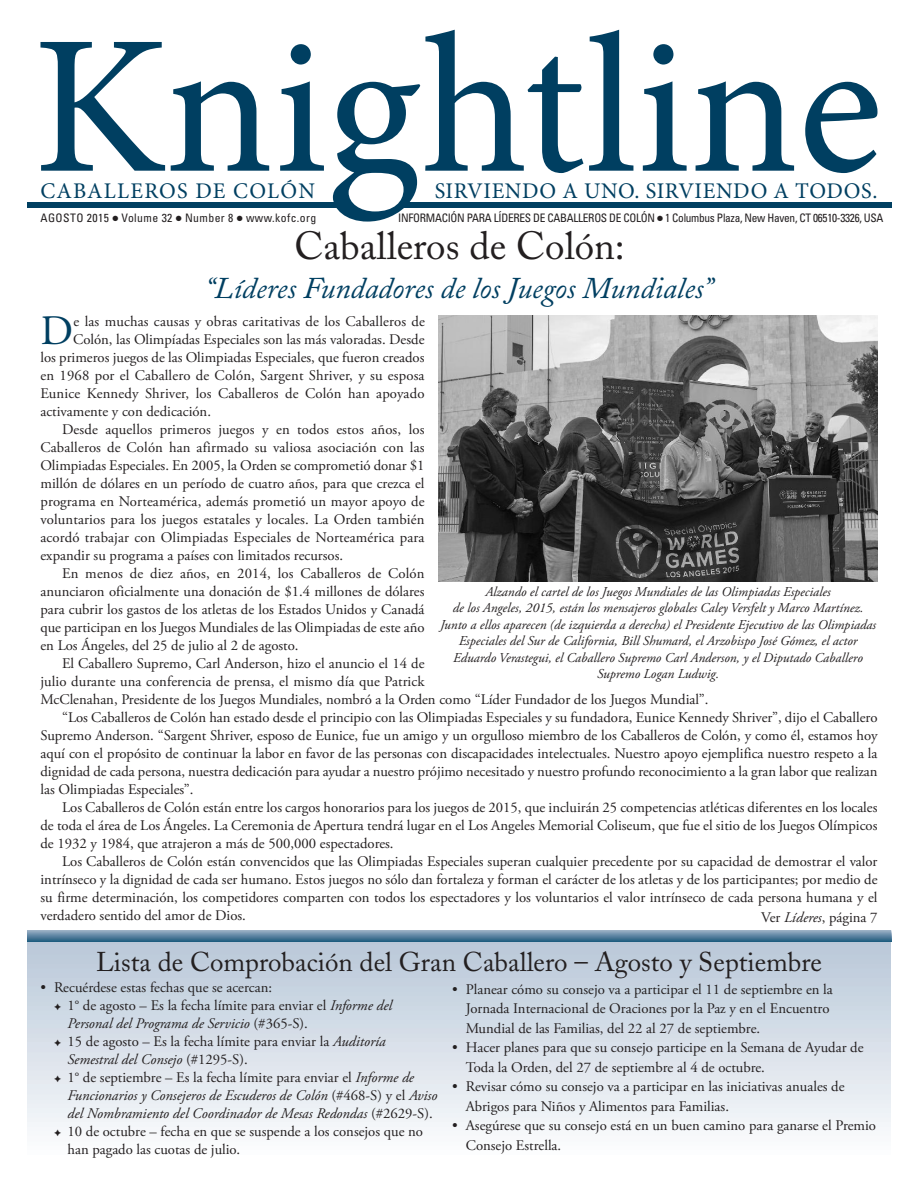
<style>
.page{position:relative;width:918px;height:1188px;background:#fff}
.page>*{position:absolute;margin:0;border:0;box-sizing:border-box;transform-origin:0 0}
.t1{font:41.85px "Adobe Garamond Pro";color:#003f61}
.t2{font:39px "Adobe Caslon";color:#231f20}
.t3{font:italic 30px "Adobe Caslon";color:#003f61}
.t4{font:27px "Adobe Caslon";color:#231f20}
.t5{font:22.35px "Minion Pro";letter-spacing:.025em;color:#003f61}
.t6{font:22.35px "Minion Pro";letter-spacing:.055em;color:#003f61}
.t7{font:14.7px/18px "Adobe Garamond Pro";color:#231f20}
.t8{font:italic 13.5px/16.5px "Adobe Garamond Pro";color:#231f20;text-align:center}
.t9{font:condensed 11.7px "Univers LT Std";letter-spacing:-.025em;color:#231f20}
.t10{font:condensed 11.7px "Univers LT Std";letter-spacing:.035em;color:#231f20}
.s1{font-style:italic}
</style>
<div class="page">
<div style="left:27px;top:202px;width:864px;height:6px;background:#003f61"></div>
<svg style="left:40px;top:30px;width:838px;height:192px"></svg>
<img style="left:27px;top:930px;width:864px;height:197px">
<img style="left:439px;top:315px;width:438px;height:267px">
<svg style="left:54px;top:1004px;width:7px;height:7px"></svg>
<svg style="left:54px;top:1040px;width:7px;height:7px"></svg>
<svg style="left:54px;top:1076px;width:7px;height:7px"></svg>
<h3 class="t6" style="left:40px;top:183px;width:276px">CABALLEROS DE COLÓN</h3>
<h3 class="t5" style="left:435px;top:183px;width:444px">SIRVIENDO A UNO. SIRVIENDO A TODOS.</h3>
<p class="t10" style="left:40px;top:213px;width:277px">AGOSTO 2015 ● Volume 32 ● Number 8 ● www.kofc.org</p>
<p class="t9" style="left:398px;top:213px;width:487px">INFORMACIÓN PARA LÍDERES DE CABALLEROS DE COLÓN ● 1 Columbus Plaza, New Haven, CT 06510-3326, USA</p>
<h2 class="t2" style="left:295px;top:231px;width:332px">Caballeros de Colón:</h2>
<h3 class="t3" style="left:205px;top:278px;width:510px">“Líderes Fundadores de los Juegos Mundiales”</h3>
<h1 class="t1" style="left:40px;top:314px;width:34px">D</h1>
<p class="t7" style="left:74px;top:313px;width:353px">e las muchas causas y obras caritativas de los Caballeros de</p>
<p class="t7" style="left:73px;top:331px;width:353px">Colón, las Olimpíadas Especiales son las más valoradas. Desde</p>
<p class="t7" style="left:41px;top:349px;width:386px">los primeros juegos de las Olimpiadas Especiales, que fueron creados</p>
<p class="t7" style="left:41px;top:367px;width:386px">en 1968 por el Caballero de Colón, Sargent Shriver, y su esposa</p>
<p class="t7" style="left:41px;top:385px;width:386px">Eunice Kennedy Shriver, los Caballeros de Colón han apoyado</p>
<p class="t7" style="left:41px;top:403px;width:172px">activamente y con dedicación.</p>
<p class="t7" style="left:62px;top:421px;width:364px">Desde aquellos primeros juegos y en todos estos años, los</p>
<p class="t7" style="left:41px;top:439px;width:386px">Caballeros de Colón han afirmado su valiosa asociación con las</p>
<p class="t7" style="left:41px;top:457px;width:386px">Olimpiadas Especiales. En 2005, la Orden se comprometió donar $1</p>
<p class="t7" style="left:41px;top:475px;width:386px">millón de dólares en un período de cuatro años, para que crezca el</p>
<p class="t7" style="left:41px;top:493px;width:386px">programa en Norteamérica, además prometió un mayor apoyo de</p>
<p class="t7" style="left:41px;top:511px;width:386px">voluntarios para los juegos estatales y locales. La Orden también</p>
<p class="t7" style="left:41px;top:529px;width:386px">acordó trabajar con Olimpiadas Especiales de Norteamérica para</p>
<p class="t7" style="left:41px;top:547px;width:304px">expandir su programa a países con limitados recursos.</p>
<p class="t7" style="left:62px;top:565px;width:364px">En menos de diez años, en 2014, los Caballeros de Colón</p>
<p class="t7" style="left:41px;top:583px;width:386px">anunciaron oficialmente una donación de $1.4 millones de dólares</p>
<p class="t7" style="left:41px;top:601px;width:386px">para cubrir los gastos de los atletas de los Estados Unidos y Canadá</p>
<p class="t7" style="left:41px;top:619px;width:386px">que participan en los Juegos Mundiales de las Olimpiadas de este año</p>
<p class="t7" style="left:41px;top:637px;width:259px">en Los Ángeles, del 25 de julio al 2 de agosto.</p>
<p class="t7" style="left:62px;top:655px;width:364px">El Caballero Supremo, Carl Anderson, hizo el anuncio el 14 de</p>
<p class="t7" style="left:41px;top:673px;width:386px">julio durante una conferencia de prensa, el mismo día que Patrick</p>
<p class="t7" style="left:41px;top:691px;width:669px">McClenahan, Presidente de los Juegos Mundiales, nombró a la Orden como “Líder Fundador de los Juegos Mundial”.</p>
<p class="t7" style="left:62px;top:709px;width:817px">“Los Caballeros de Colón han estado desde el principio con las Olimpiadas Especiales y su fundadora, Eunice Kennedy Shriver”, dijo el Caballero</p>
<p class="t7" style="left:41px;top:727px;width:839px">Supremo Anderson. “Sargent Shriver, esposo de Eunice, fue un amigo y un orgulloso miembro de los Caballeros de Colón, y como él, estamos hoy</p>
<p class="t7" style="left:41px;top:745px;width:839px">aquí con el propósito de continuar la labor en favor de las personas con discapacidades intelectuales. Nuestro apoyo ejemplifica nuestro respeto a la</p>
<p class="t7" style="left:41px;top:763px;width:838px">dignidad de cada persona, nuestra dedicación para ayudar a nuestro prójimo necesitado y nuestro profundo reconocimiento a la gran labor que realizan</p>
<p class="t7" style="left:41px;top:781px;width:154px">las Olimpiadas Especiales”.</p>
<p class="t7" style="left:62px;top:799px;width:817px">Los Caballeros de Colón están entre los cargos honorarios para los juegos de 2015, que incluirán 25 competencias atléticas diferentes en los locales</p>
<p class="t7" style="left:41px;top:817px;width:839px">de toda el área de Los Ángeles. La Ceremonia de Apertura tendrá lugar en el Los Angeles Memorial Coliseum, que fue el sitio de los Juegos Olímpicos</p>
<p class="t7" style="left:41px;top:835px;width:355px">de 1932 y 1984, que atrajeron a más de 500,000 espectadores.</p>
<p class="t7" style="left:62px;top:853px;width:817px">Los Caballeros de Colón están convencidos que las Olimpiadas Especiales superan cualquier precedente por su capacidad de demostrar el valor</p>
<p class="t7" style="left:41px;top:871px;width:839px">intrínseco y la dignidad de cada ser humano. Estos juegos no sólo dan fortaleza y forman el carácter de los atletas y de los participantes; por medio de</p>
<p class="t7" style="left:41px;top:889px;width:839px">su firme determinación, los competidores comparten con todos los espectadores y los voluntarios el valor intrínseco de cada persona humana y el</p>
<p class="t7" style="left:41px;top:907px;width:207px">verdadero sentido del amor de Dios.</p>
<p class="t8" style="left:440px;top:584px;width:437px">Alzando el cartel de los Juegos Mundiales de las Olimpiadas Especiales<br>de los Angeles, 2015, están los mensajeros globales Caley Versfelt y Marco Martínez.<br>Junto a ellos aparecen (de izquierda a derecha) el Presidente Ejecutivo de las Olimpiadas Especiales del Sur de California, Bill Shumard, el Arzobispo José Gómez, el actor Eduardo Verastegui, el Caballero Supremo Carl Anderson, y el Diputado Caballero Supremo Logan Ludwig.</p>
<p class="t7" style="left:761px;top:910px;width:118px">Ver <span class="s1">Líderes</span>, página 7</p>
<h3 class="t4" style="left:96px;top:952px;width:727px">Lista de Comprobación del Gran Caballero – Agosto y Septiembre</h3>
<p class="t7" style="left:67px;top:980px;width:371px;text-indent:-27px">• Recuérdese estas fechas que se acercan:<br>1° de agosto – Es la fecha límite para enviar el <span class="s1">Informe del Personal del Programa de Servicio</span> (#365-S).<br>15 de agosto – Es la fecha límite para enviar la <span class="s1">Auditoría Semestral del Consejo</span> (#1295-S).<br>1° de septiembre – Es la fecha límite para enviar el <span class="s1">Informe de Funcionarios y Consejeros de Escuderos de Colón</span> (#468-S) y el <span class="s1">Aviso del Nombramiento del Coordinador de Mesas Redondas</span> (#2629-S).<br>10 de octubre – fecha en que se suspende a los consejos que no han pagado las cuotas de julio.</p>
<p class="t7" style="left:466px;top:981px;width:369px;line-height:19.5px;text-indent:-14px">• Planear cómo su consejo va a participar el 11 de septiembre en la<br>Jornada Internacional de Oraciones por la Paz y en el Encuentro<br>Mundial de las Familias, del 22 al 27 de septiembre.</p>
<p class="t7" style="left:466px;top:1039px;width:399px;line-height:19.5px;text-indent:-13px">• Hacer planes para que su consejo participe en la Semana de Ayudar de<br>Toda la Orden, del 27 de septiembre al 4 de octubre.</p>
<p class="t7" style="left:466px;top:1078px;width:380px;line-height:19.5px;text-indent:-14px">• Revisar cómo su consejo va a participar en las iniciativas anuales de<br>Abrigos para Niños y Alimentos para Familias.</p>
<p class="t7" style="left:466px;top:1117px;width:412px;line-height:19.5px;text-indent:-14px">• Asegúrese que su consejo está en un buen camino para ganarse el Premio<br>Consejo Estrella.</p>
</div>
